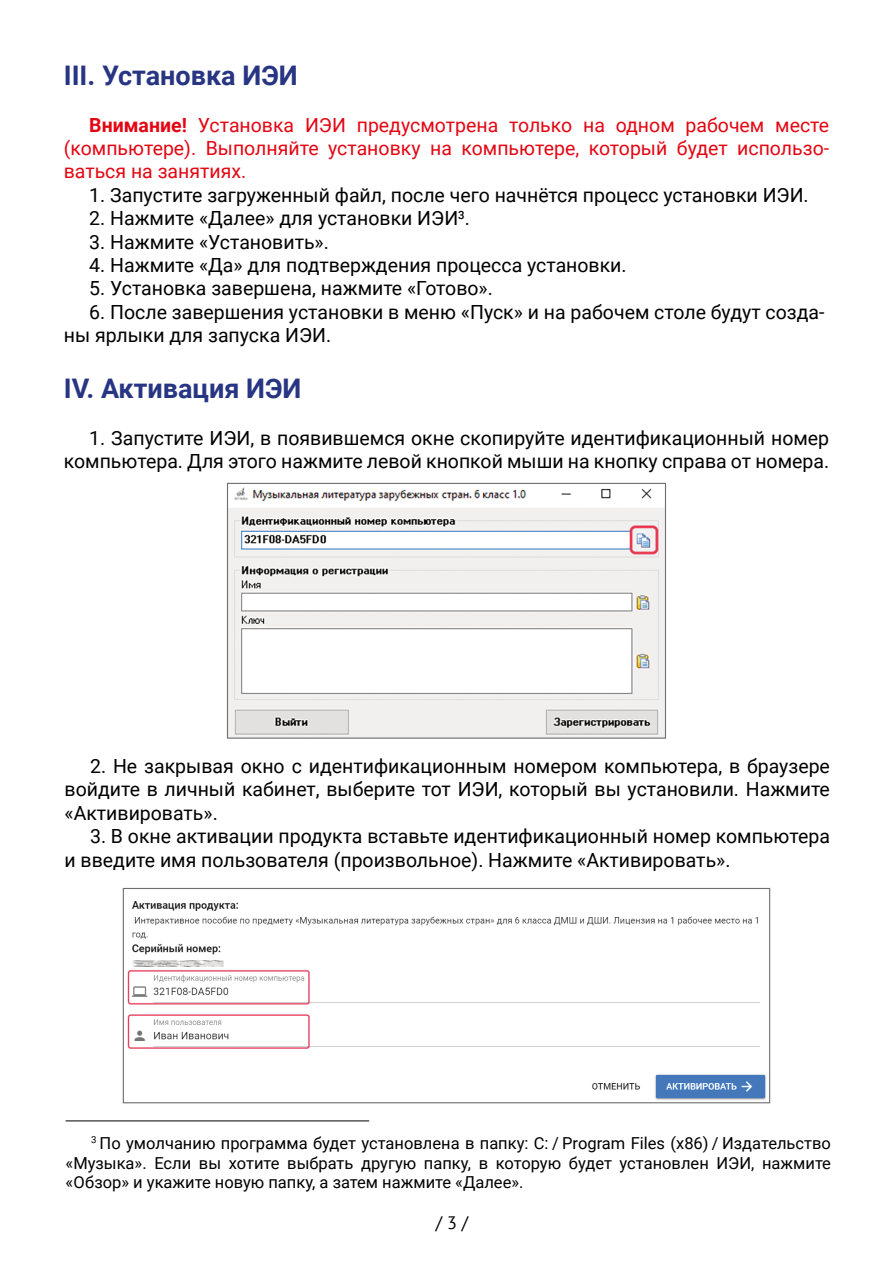
<style>
.page{position:relative;width:893px;height:1263px;background:#fff}
.page>*{position:absolute;margin:0;border:0;box-sizing:border-box;transform-origin:0 0}
.t1{font:700 27px "Roboto";color:#283583}
.t2{font:19.5px/23.4px "Roboto";color:#000}
.t3{font:19.5px/23.4px "Roboto";color:#e30613;text-align:justify}
.t4{font:18px "PT Sans";color:#000}
.t5{font:16.5px/19.8px "Roboto";color:#000;text-align:justify}
.s1{font-weight:700}
</style>
<div class="page">
<hr style="left:66px;top:1120px;width:303px;height:1px;background:#000">
<img style="left:229px;top:487px;width:435px;height:250px">
<div style="left:227px;top:483px;width:439px;height:256px;border:1px solid #706f6f"></div>
<img style="left:127px;top:901px;width:639px;height:199px">
<div style="left:123px;top:888px;width:647px;height:215px;border:1px solid #706f6f"></div>
<h1 class="t1" style="left:64px;top:56px;width:236px">III. Установка ИЭИ</h1>
<p class="t3" style="left:64px;top:112px;width:767px;text-indent:26px"><span class="s1">Внимание!</span> Установка ИЭИ предусмотрена только на одном рабочем месте (компьютере). Выполняйте установку на компьютере, который будет использо&shy;ваться на занятиях.</p>
<p class="t2" style="left:89px;top:182px;width:721px">1. Запустите загруженный файл, после чего начнётся процесс установки ИЭИ.</p>
<p class="t2" style="left:89px;top:206px;width:382px">2. Нажмите «Далее» для установки ИЭИ<sup>3</sup>.</p>
<p class="t2" style="left:89px;top:229px;width:241px">3. Нажмите «Установить».</p>
<p class="t2" style="left:89px;top:253px;width:539px">4. Нажмите «Да» для подтверждения процесса установки.</p>
<p class="t2" style="left:89px;top:276px;width:405px">5. Установка завершена, нажмите «Готово».</p>
<p class="t2" style="left:64px;top:299px;width:762px;text-indent:26px">6. После завершения установки в меню «Пуск» и на рабочем столе будут созда&shy;ны ярлыки для запуска ИЭИ.</p>
<h1 class="t1" style="left:64px;top:370px;width:239px">IV. Активация ИЭИ</h1>
<p class="t2" style="left:64px;top:425px;width:767px;text-align:right">1. Запустите ИЭИ, в появившемся окне скопируйте идентификационный номер компьютера. Для этого нажмите левой кнопкой мыши на кнопку справа от номера.</p>
<p class="t2" style="left:65px;top:753px;width:767px;text-align:justify;text-indent:26px">2. Не закрывая окно с идентификационным номером компьютера, в браузере войдите в личный кабинет, выберите тот ИЭИ, который вы установили. Нажмите «Активировать».</p>
<p class="t2" style="left:65px;top:824px;width:767px;text-indent:26px">3. В окне активации продукта вставьте идентификационный номер компьютера и введите имя пользователя (произвольное). Нажмите «Активировать».</p>
<p class="t5" style="left:66px;top:1132px;width:767px;text-indent:26px"><sup>3</sup> По умолчанию программа будет установлена в папку: C: / Program Files (x86) / Издательство «Музыка». Если вы хотите выбрать другую папку, в которую будет установлен ИЭИ, нажмите «Обзор» и укажите новую папку, а затем нажмите «Далее».</p>
<p class="t4" style="left:436px;top:1211px;width:34px">/ 3 /</p>
</div>
